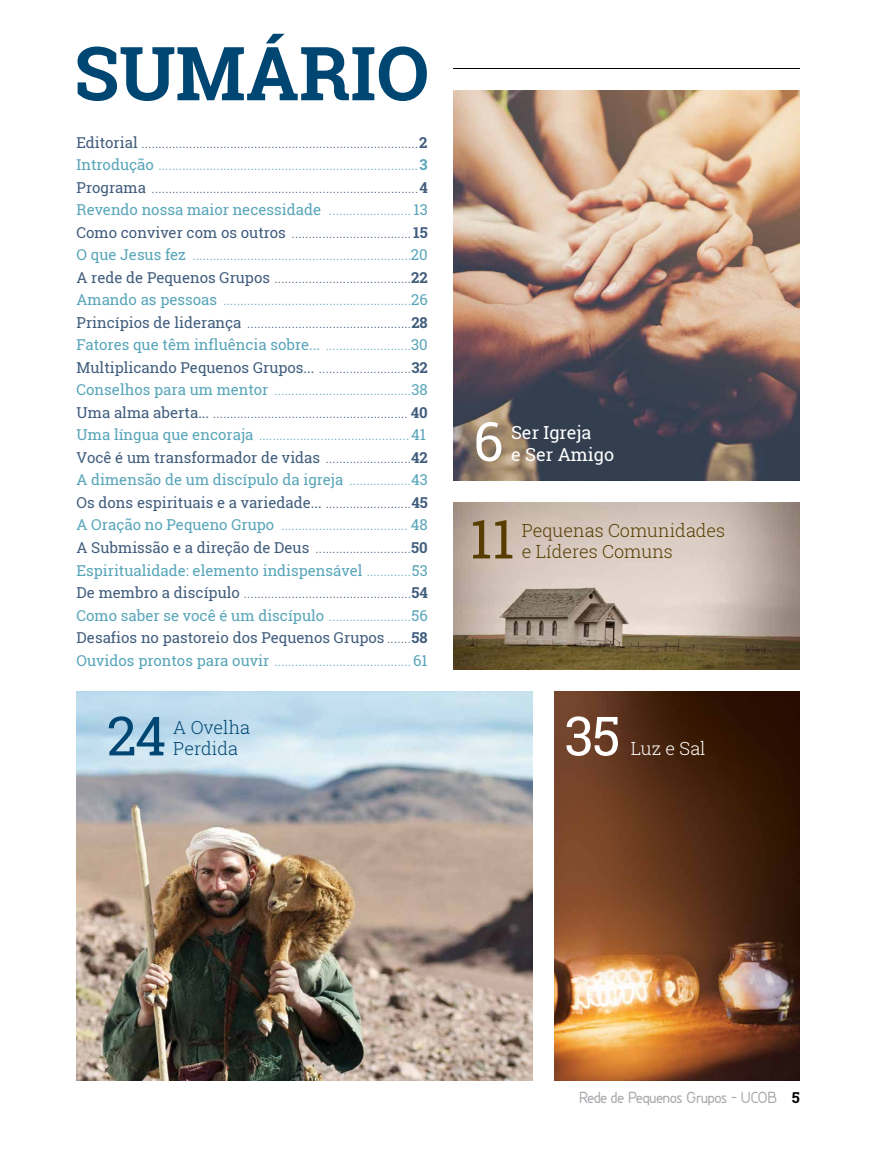
<style>
.page{position:relative;width:876px;height:1149px;background:#fff}
.page>*{position:absolute;margin:0;border:0;box-sizing:border-box;transform-origin:0 0}
.t1{font:700 74.55px "Roboto Slab";color:#004672}
.t2{font:54px "Roboto Slab";color:#fff}
.t3{font:54px "Roboto Slab";color:#573d00}
.t4{font:54px "Roboto Slab";color:#004672}
.t5{font:300 18px/21.6px "Roboto Slab";color:#573d00}
.t6{font:18px "Roboto Slab";color:#fff}
.t7{font:300 18px/21.6px "Roboto Slab";color:#004672}
.t8{font:300 18px "Roboto Slab";color:#fff}
.t9{font:300 15px/22.5px "Roboto Slab";color:#415d7d}
.t10{font:700 15px "Greyscale Basic";letter-spacing:-.05em;color:#a7a9ac}
.s1{font-weight:400}
.s2{font-weight:700}
.s3{font-weight:400;color:#58a5ba}
.s4{color:#58a5ba}
.s5{font-weight:700;color:#58a5ba}
.s6{font-family:"Roboto Slab";color:#000}
</style>
<div class="page">
<hr style="left:453px;top:68px;width:346px;height:1px;background:#000">
<img style="left:77px;top:691px;width:456px;height:389px">
<img style="left:554px;top:691px;width:245px;height:389px">
<img style="left:453px;top:91px;width:347px;height:389px">
<img style="left:453px;top:502px;width:347px;height:167px">
<h1 class="t1" style="left:74px;top:22px;width:357px">SUMÁRIO</h1>
<p class="t9" style="left:77px;top:130px;width:353px"><span class="s1">Editorial</span> .................................................................................<span class="s2">2<br></span><span class="s3">Introdução</span> <span class="s4">............................................................................</span><span class="s5">3<br></span><span class="s1">Programa</span> ..............................................................................<span class="s2">4<br></span><span class="s3">Revendo nossa maior necessidade</span> <span class="s4">........................</span> <span class="s3">13<br></span><span class="s1">Como conviver com os outros</span> ................................... <span class="s2">15<br></span><span class="s3">O que Jesus fez</span> <span class="s4">................................................................</span><span class="s3">20<br></span><span class="s1">A rede de Pequenos Grupos</span> ........................................<span class="s2">22<br></span><span class="s3">Amando as pessoas</span> <span class="s4">.......................................................</span><span class="s3">26<br></span><span class="s1">Princípios de liderança</span> ................................................<span class="s2">28<br></span><span class="s3">Fatores que têm influência sobre...</span> <span class="s4">.........................</span><span class="s3">30<br></span><span class="s1">Multiplicando Pequenos Grupos...</span> ...........................<span class="s2">32<br></span><span class="s3">Conselhos para um mentor</span> <span class="s4">........................................</span><span class="s3">38<br></span><span class="s1">Uma alma aberta...</span> ......................................................... <span class="s2">40<br></span><span class="s3">Uma língua que encoraja</span> <span class="s4">............................................</span><span class="s3">41<br></span><span class="s1">Você é um transformador de vidas</span> .........................<span class="s2">42<br></span><span class="s3">A dimensão de um discípulo da igreja</span> <span class="s4">..................</span><span class="s3">43<br></span><span class="s1">Os dons espirituais e a variedade...</span> .........................<span class="s2">45<br></span><span class="s3">A Oração no Pequeno Grupo</span> <span class="s4">.....................................</span> <span class="s3">48<br></span><span class="s1">A Submissão e a direção de Deus</span> ............................<span class="s2">50<br></span><span class="s3">Espiritualidade: elemento indispensável</span> <span class="s4">.............</span><span class="s3">53<br></span><span class="s1">De membro a discípulo</span> .................................................<span class="s2">54<br></span><span class="s3">Como saber se você é um discípulo</span> <span class="s4">........................</span><span class="s3">56<br></span><span class="s1">Desafios no pastoreio dos Pequenos Grupos</span> .......<span class="s2">58<br></span><span class="s3">Ouvidos prontos para ouvir</span> <span class="s4">........................................</span><span class="s3">61</span></p>
<h2 class="t2" style="left:473px;top:404px;width:32px">6</h2>
<p class="t6" style="left:511px;top:420px;width:82px">Ser Igreja</p>
<p class="t6" style="left:511px;top:441px;width:105px">e Ser Amigo</p>
<h2 class="t3" style="left:470px;top:501px;width:46px">11</h2>
<p class="t5" style="left:522px;top:519px;width:205px">Pequenas Comunidades e Líderes Comuns</p>
<h2 class="t4" style="left:107px;top:698px;width:61px">24</h2>
<h2 class="t2" style="left:564px;top:698px;width:58px">35</h2>
<p class="t7" style="left:173px;top:715px;width:78px">A Ovelha<br>Perdida</p>
<p class="t8" style="left:631px;top:736px;width:76px">Luz e Sal</p>
<p class="t10" style="left:579px;top:1087px;width:222px">Rede de Pequenos Grupos – UCOB <span class="s6">5</span></p>
</div>
